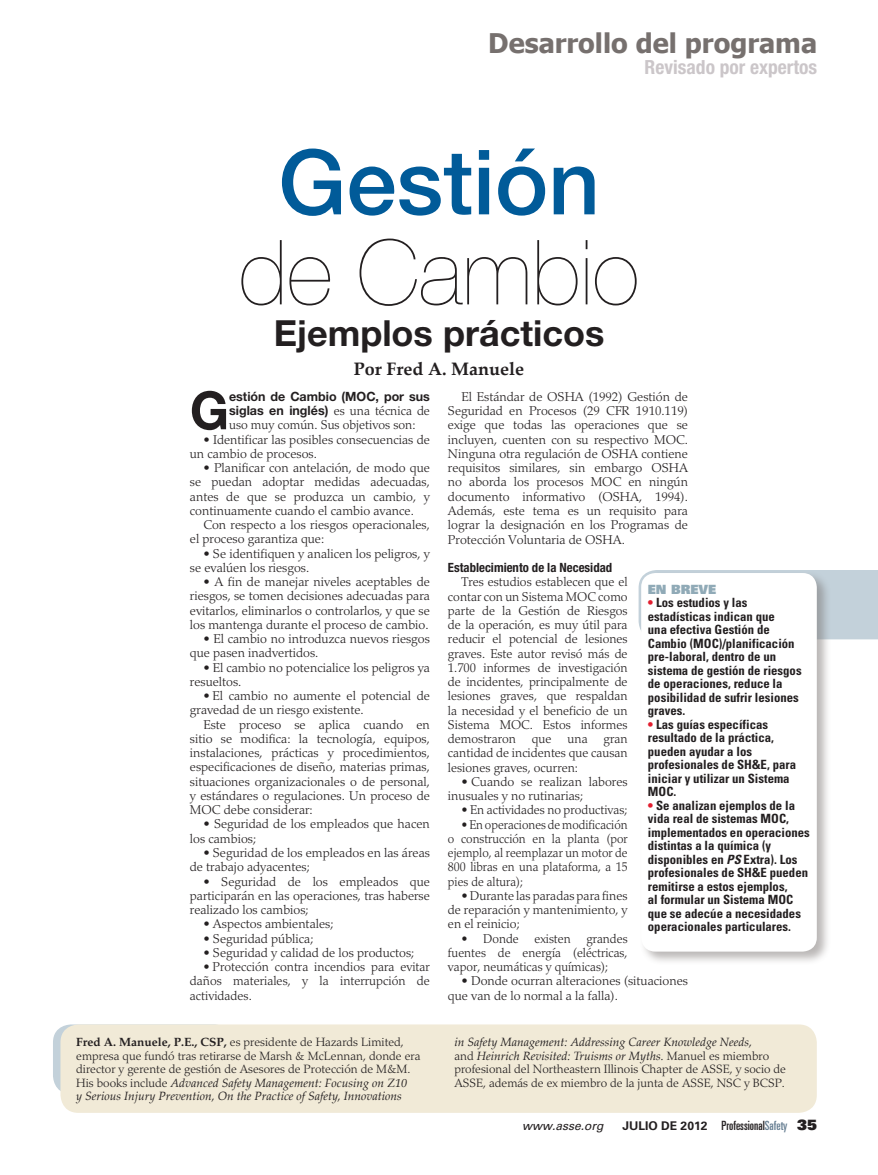
<style>
.page{position:relative;width:878px;height:1175px;background:#fff}
.page>*{position:absolute;margin:0;border:0;box-sizing:border-box;transform-origin:0 0}
.t1{font:200 90px "Helvetica Neue LT Std";color:#231f20}
.t2{font:500 90px "Helvetica Neue LT Std";color:#015b99}
.t3{font:700 52.65px "Helvetica Neue LT Std";color:#231f20}
.t4{font:700 36px "Helvetica Neue LT Std";color:#231f20}
.t5{font:700 27px "Tahoma";color:#76706e}
.t6{font:700 condensed 19.5px "Helvetica Neue LT Std";color:#cbc6c9}
.t7{font:700 18px "Palatino Linotype";color:#231f20}
.t8{font:300 12.75px/14.2px "Palatino LT Std";color:#231f20}
.t9{font:700 condensed 12.75px/13.5px "Univers LT Std";color:#231f20}
.t10{font:300 12.75px/14.2px "Palatino LT Std";color:#231f20;text-align:justify;scale:.94 1}
.t11{font:300 12.75px/14.2px "Palatino LT Std";color:#231f20;text-align:justify;scale:.96 1}
.t12{font:700 12.75px/14.2px "Helvetica Neue LT Std";color:#231f20}
.t13{font:ultra-condensed 12.75px "Univers LT Std";color:#231f20}
.t14{font:700 condensed 12.75px "Helvetica Neue LT Std";color:#231f20}
.t15{font:12.75px "Univers LT Std X Black";color:#90aab7}
.t16{font:300 12px/13.5px "Palatino LT Std";color:#231f20}
.t17{font:italic 12px/13.5px "Palatino Linotype";color:#231f20}
.t18{font:italic 12px "Univers LT Std";color:#231f20}
.s1{font-family:"Palatino LT Std";font-weight:300}
.s2{font-weight:700}
.s3{font-family:"Palatino LT Std";font-weight:300;font-style:normal}
.s4{color:#e21e2f}
.s5{font-style:italic}
.s6{font-weight:700;font-stretch:normal;font-size:12px}
.s7{color:#657d91}
.s8{font-family:"Univers LT Std X Black";font-stretch:normal;font-size:14.25px}
</style>
<div class="page">
<div style="left:638px;top:570px;width:240px;height:69px;background:#c3d1da"></div>
<div style="left:53px;top:1024px;width:178px;height:69px;background:#c3d1da;border-radius:18px"></div>
<div style="left:639px;top:570px;width:192px;height:396px;background:#76706e;opacity:.5"></div>
<div style="left:641px;top:573px;width:175px;height:378px;background:#fff;border-radius:14px"></div>
<div style="left:60px;top:1024px;width:756px;height:88px;background:#f1ead7;border-radius:18px"></div>
<h3 class="t5" style="left:488px;top:24px;width:330px">Desarrollo del programa</h3>
<h3 class="t6" style="left:644px;top:55px;width:174px">Revisado por expertos</h3>
<h1 class="t2" style="left:278px;top:129px;width:323px">Gestión</h1>
<h1 class="t1" style="left:239px;top:220px;width:402px">de Cambio</h1>
<h3 class="t4" style="left:274px;top:311px;width:332px">Ejemplos prácticos</h3>
<h3 class="t7" style="left:354px;top:356px;width:172px">Por Fred A. Manuele</h3>
<h2 class="t3" style="left:190px;top:378px;width:41px">G</h2>
<p class="t12" style="left:229px;top:389px;width:202px">estión de Cambio (MOC, por sus siglas en inglés) <span class="s1">es una técnica de</span></p>
<p class="t8" style="left:229px;top:418px;width:188px">uso muy común. Sus objetivos son:</p>
<p class="t8" style="left:190px;top:432px;width:241px;text-indent:14px">• Identificar las posibles consecuencias de un cambio de procesos.</p>
<p class="t8" style="left:190px;top:461px;width:241px;text-align:justify;text-indent:14px">• Planificar con antelación, de modo que se puedan adoptar medidas adecuadas, antes de que se produzca un cambio, y continuamente cuando el cambio avance.</p>
<p class="t8" style="left:190px;top:518px;width:241px;text-indent:14px">Con respecto a los riesgos operacionales, el proceso garantiza que:</p>
<p class="t8" style="left:190px;top:546px;width:241px;text-indent:14px">• Se identifiquen y analicen los peligros, y se evalúen los riesgos.</p>
<p class="t8" style="left:190px;top:575px;width:241px;text-align:justify;text-indent:14px">• A fin de manejar niveles aceptables de riesgos, se tomen decisiones adecuadas para evitarlos, eliminarlos o controlarlos, y que se los mantenga durante el proceso de cambio.</p>
<p class="t8" style="left:190px;top:632px;width:241px;text-indent:14px">• El cambio no introduzca nuevos riesgos que pasen inadvertidos.</p>
<p class="t8" style="left:190px;top:660px;width:241px;text-indent:14px">• El cambio no potencialice los peligros ya resueltos.</p>
<p class="t8" style="left:190px;top:689px;width:241px;text-indent:14px">• El cambio no aumente el potencial de gravedad de un riesgo existente.</p>
<p class="t8" style="left:190px;top:717px;width:241px;text-align:justify;text-indent:14px">Este proceso se aplica cuando en sitio se modifica: la tecnología, equipos, instalaciones, prácticas y procedimientos, especificaciones de diseño, materias primas, situaciones organizacionales o de personal, y estándares o regulaciones. Un proceso de MOC debe considerar:</p>
<p class="t8" style="left:190px;top:817px;width:241px;text-indent:14px">• Seguridad de los empleados que hacen los cambios;</p>
<p class="t8" style="left:190px;top:845px;width:241px;text-indent:14px">• Seguridad de los empleados en las áreas de trabajo adyacentes;</p>
<p class="t8" style="left:190px;top:874px;width:241px;text-align:justify;text-indent:14px">• Seguridad de los empleados que participarán en las operaciones, tras haberse realizado los cambios;</p>
<p class="t8" style="left:203px;top:917px;width:132px">• Aspectos ambientales;</p>
<p class="t8" style="left:203px;top:931px;width:112px">• Seguridad pública;</p>
<p class="t8" style="left:203px;top:945px;width:212px">• Seguridad y calidad de los productos;</p>
<p class="t8" style="left:190px;top:959px;width:241px;text-align:justify;text-indent:14px">• Protección contra incendios para evitar daños materiales, y la interrupción de actividades.</p>
<p class="t16" style="left:76px;top:1035px;width:346px"><span class="s2">Fred A. Manuele, P.E., CSP,</span> es presidente de Hazards Limited, empresa que fundó tras retirarse de Marsh &amp; McLennan, donde era director y gerente de gestión de Asesores de Protección de M&amp;M.</p>
<p class="t17" style="left:76px;top:1075px;width:332px"><span class="s3">His books include</span> Advanced Safety Management: Focusing on Z10 y Serious Injury Prevention, On the Practice of Safety, Innovations</p>
<p class="t8" style="left:448px;top:390px;width:241px;text-align:justify;text-indent:14px">El Estándar de OSHA (1992) Gestión de Seguridad en Procesos (29 CFR 1910.119) exige que todas las operaciones que se incluyen, cuenten con su respectivo MOC.<br>Ninguna otra regulación de OSHA contiene requisitos similares, sin embargo OSHA no aborda los procesos MOC en ningún documento informativo (OSHA, 1994).<br>Además, este tema es un requisito para lograr la designación en los Programas de Protección Voluntaria de OSHA.</p>
<p class="t14" style="left:448px;top:560px;width:166px">Establecimiento de la Necesidad</p>
<p class="t8" style="left:448px;top:575px;width:181px;text-align:justify;text-indent:13px">Tres estudios establecen que el contar con un Sistema MOC como parte de la Gestión de Riesgos de la operación, es muy útil para reducir el potencial de lesiones graves. Este autor revisó más de 1.700 informes de investigación de incidentes, principalmente de lesiones graves, que respaldan la necesidad y el beneficio de un Sistema MOC. Estos informes demostraron que una gran cantidad de incidentes que causan lesiones graves, ocurren:</p>
<p class="t8" style="left:448px;top:774px;width:181px;text-indent:14px">• Cuando se realizan labores inusuales y no rutinarias;</p>
<p class="t8" style="left:461px;top:803px;width:168px">• En actividades no productivas;</p>
<p class="t10" style="left:448px;top:817px;width:193px;text-indent:13px">• En operaciones de modificación o construcción en la planta (por ejemplo, al reemplazar un motor de 800 libras en una plataforma, a 15 pies de altura);</p>
<p class="t8" style="left:448px;top:888px;width:181px;text-align:justify;text-indent:14px">• Durante las paradas para fines de reparación y mantenimiento, y en el reinicio;</p>
<p class="t11" style="left:448px;top:931px;width:189px;text-indent:14px">• Donde existen grandes fuentes de energía (eléctricas, vapor, neumáticas y químicas);</p>
<p class="t8" style="left:448px;top:974px;width:241px;text-indent:14px">• Donde ocurran alteraciones (situaciones que van de lo normal a la falla).</p>
<p class="t15" style="left:648px;top:580px;width:70px">EN BREVE</p>
<p class="t9" style="left:648px;top:595px;width:155px"><span class="s4">•</span> Los estudios y las estadísticas indican que<br>una efectiva Gestión de<br>Cambio (MOC)/planificación pre-laboral, dentro de un sistema de gestión de riesgos de operaciones, reduce la posibilidad de sufrir lesiones graves.</p>
<p class="t9" style="left:648px;top:717px;width:150px"><span class="s4">•</span> Las guías específicas resultado de la práctica, pueden ayudar a los profesionales de SH&amp;E, para iniciar y utilizar un Sistema<br>MOC.</p>
<p class="t9" style="left:648px;top:798px;width:163px"><span class="s4">•</span> Se analizan ejemplos de la vida real de sistemas MOC, implementados en operaciones distintas a la química (y disponibles en <span class="s5">PS</span> Extra). Los profesionales de SH&amp;E pueden remitirse a estos ejemplos,<br>al formular un Sistema MOC que se adecúe a necesidades operacionales particulares.</p>
<p class="t17" style="left:454px;top:1034px;width:316px">in Safety Management: Addressing Career Knowledge Needs, <span class="s3">and</span> Heinrich Revisited: Truisms or Myths. <span class="s3">Manuel es miembro</span></p>
<p class="t16" style="left:454px;top:1062px;width:333px">profesional del Northeastern Illinois Chapter de ASSE, y socio de<br>ASSE, además de ex miembro de la junta de ASSE, NSC y BCSP.</p>
<p class="t18" style="left:522px;top:1118px;width:83px">www.asse.org</p>
<p class="t13" style="left:622px;top:1117px;width:196px"><span class="s6">JULIO DE 2012</span> Professional<span class="s7">Safety</span> <span class="s8">35</span></p>
</div>
